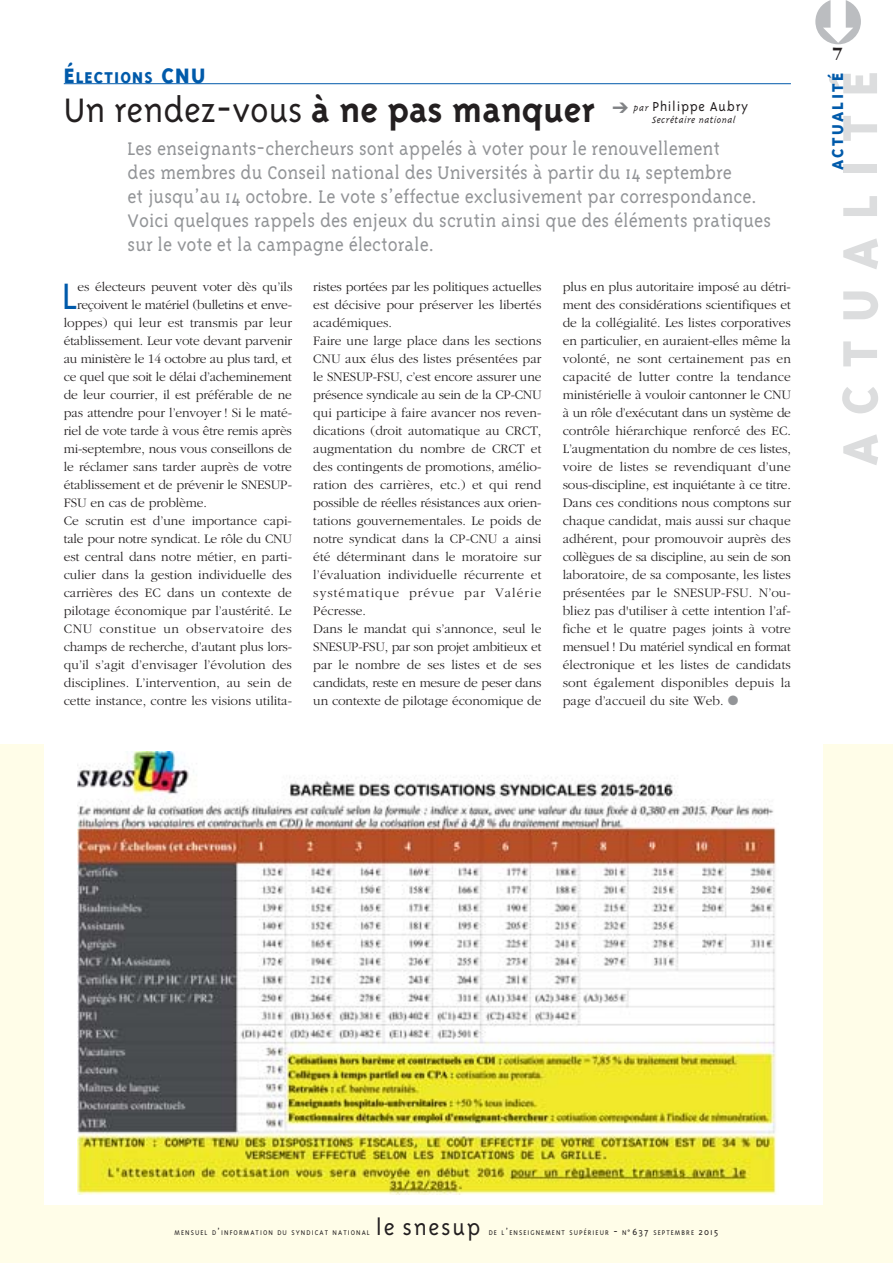
<style>
.page{position:relative;width:893px;height:1263px;background:#fff}
.page>*{position:absolute;margin:0;border:0;box-sizing:border-box;transform-origin:0 0}
.t1{font:800 56.25px "Triplex";letter-spacing:.335em;color:#dcddde}
.t2{font:300 42.15px "Triplex";color:#005aaa}
.t3{font:300 39px "Triplex";color:#231f20}
.t4{font:300 25.5px "Triplex";letter-spacing:.07em;color:#231f20}
.t5{font:300 21px/24px "Triplex Serif";color:#939598}
.t6{font:800 18px "Triplex";letter-spacing:.065em;color:#005aaa}
.t7{font:800 18px "Triplex";letter-spacing:.135em;color:#005aaa}
.t8{font:700 18px "Garamond";color:#231f20}
.t9{font:300 15px "Triplex";letter-spacing:.05em;color:#231f20}
.t10{font:300 13.5px/18px "Garamond";color:#231f20}
.t11{font:300 13.5px "Garamond";letter-spacing:-.025em;color:#231f20}
.t12{font:300 13.5px "Garamond";letter-spacing:-.02em;color:#231f20}
.t13{font:300 13.5px "Garamond";letter-spacing:.045em;color:#231f20}
.t14{font:italic 300 10.5px "Triplex";letter-spacing:.03em;color:#231f20}
.t15{font:300 7.8px "Triplex";letter-spacing:.135em;color:#231f20}
.s1{font-size:24px}
.s2{font-weight:700}
.s3{color:#808285}
.s4{font-style:italic;font-size:10.5px}
.s5{color:#939598}
.s6{font-size:10.5px}
</style>
<div class="page">
<div style="left:0;top:744px;width:893px;height:519px;background:#fffde8"></div>
<hr style="left:64px;top:83px;width:727px;height:1px;background:#005aaa">
<div style="left:44px;top:740px;width:778px;height:465px;background:#fff"></div>
<img style="left:78px;top:751px;width:699px;height:443px">
<p class="t6" style="left:64px;top:71px;width:143px"><span class="s1">É</span>LECTIONS <span class="s1">CNU</span></p>
<p class="t3" style="left:64px;top:96px;width:532px">Un rendez-vous <span class="s2">à ne pas manquer</span></p>
<p class="t5" style="left:128px;top:138px;width:645px">Les enseignants-chercheurs sont appelés à voter pour le renouvellement<br>des membres du Conseil national des Universités à partir du 14 septembre<br>et jusqu’au 14 octobre. Le vote s’effectue exclusivement par correspondance.<br>Voici quelques rappels des enjeux du scrutin ainsi que des éléments pratiques sur le vote et la campagne électorale.</p>
<p class="t2" style="left:62px;top:281px;width:17px">L</p>
<p class="t10" style="left:77px;top:278px;width:216px">es électeurs peuvent voter dès qu’ils</p>
<p class="t9" style="left:612px;top:101px;width:137px"><span class="s3">➔</span> <span class="s4">par</span> Philippe Aubry</p>
<p class="t14" style="left:652px;top:116px;width:85px">Secrétaire national</p>
<p class="t10" style="left:313px;top:278px;width:230px">ristes portées par les politiques actuelles est décisive pour préserver les libertés académiques.<br>Faire une large place dans les sections CNU aux élus des listes présentées par le SNESUP-FSU, c’est encore assurer une présence syndicale au sein de la CP-CNU qui participe à faire avancer nos reven&shy;dications (droit automatique au CRCT, augmentation du nombre de CRCT et des contingents de promotions, amélio&shy;ration des carrières, etc.) et qui rend possible de réelles résistances aux orien&shy;tations gouvernementales. Le poids de notre syndicat dans la CP-CNU a ainsi été déterminant dans le moratoire sur l’évaluation individuelle récurrente et systématique prévue par Valérie Pécresse.<br>Dans le mandat qui s’annonce, seul le SNESUP-FSU, par son projet ambitieux et par le nombre de ses listes et de ses candidats, reste en mesure de peser dans un contexte de pilotage économique de</p>
<p class="t10" style="left:563px;top:278px;width:230px;text-align:justify">plus en plus autoritaire imposé au détri&shy;ment des considérations scientifiques et de la collégialité. Les listes corporatives en particulier, en auraient-elles même la volonté, ne sont certainement pas en capacité de lutter contre la tendance ministérielle à vouloir cantonner le CNU à un rôle d’exécutant dans un système de contrôle hiérarchique renforcé des EC.<br>L’augmentation du nombre de ces listes, voire de listes se revendiquant d’une sous-discipline, est inquiétante à ce titre.<br>Dans ces conditions nous comptons sur chaque candidat, mais aussi sur chaque adhérent, pour promouvoir auprès des collègues de sa discipline, au sein de son laboratoire, de sa composante, les listes présentées par le SNESUP-FSU. N’ou&shy;bliez pas d'utiliser à cette intention l’af&shy;fiche et le quatre pages joints à votre mensuel ! Du matériel syndical en format électronique et les listes de candidats sont également disponibles depuis la page d’accueil du site Web. <span class="s5">●</span></p>
<p class="t11" style="left:77px;top:299px;width:216px">reçoivent le matériel (bulletins et enve-</p>
<p class="t10" style="left:64px;top:314px;width:230px">loppes) qui leur est transmis par leur</p>
<p class="t10" style="left:64px;top:332px;width:230px">établissement. Leur vote devant parvenir</p>
<p class="t11" style="left:64px;top:353px;width:230px">au ministère le 14 octobre au plus tard, et</p>
<p class="t12" style="left:64px;top:371px;width:230px">ce quel que soit le délai d’acheminement</p>
<p class="t10" style="left:64px;top:386px;width:230px">de leur courrier, il est préférable de ne</p>
<p class="t10" style="left:64px;top:404px;width:230px">pas attendre pour l’envoyer ! Si le maté-</p>
<p class="t10" style="left:64px;top:422px;width:230px">riel de vote tarde à vous être remis après</p>
<p class="t10" style="left:64px;top:440px;width:230px">mi-septembre, nous vous conseillons de</p>
<p class="t10" style="left:64px;top:458px;width:230px">le réclamer sans tarder auprès de votre</p>
<p class="t10" style="left:64px;top:476px;width:230px">établissement et de prévenir le SNESUP-</p>
<p class="t10" style="left:64px;top:494px;width:145px">FSU en cas de problème.</p>
<p class="t10" style="left:64px;top:512px;width:230px">Ce scrutin est d’une importance capi-</p>
<p class="t10" style="left:64px;top:530px;width:230px">tale pour notre syndicat. Le rôle du CNU</p>
<p class="t10" style="left:64px;top:548px;width:230px">est central dans notre métier, en parti-</p>
<p class="t10" style="left:64px;top:566px;width:230px">culier dans la gestion individuelle des</p>
<p class="t10" style="left:64px;top:584px;width:230px">carrières des EC dans un contexte de</p>
<p class="t10" style="left:64px;top:602px;width:230px">pilotage économique par l’austérité. Le</p>
<p class="t13" style="left:64px;top:623px;width:230px">CNU constitue un observatoire des</p>
<p class="t10" style="left:64px;top:638px;width:230px">champs de recherche, d’autant plus lors-</p>
<p class="t10" style="left:64px;top:656px;width:230px">qu’il s’agit d’envisager l’évolution des</p>
<p class="t10" style="left:64px;top:674px;width:230px">disciplines. L’intervention, au sein de</p>
<p class="t10" style="left:64px;top:692px;width:230px">cette instance, contre les visions utilita-</p>
<p class="t8" style="left:833px;top:46px;width:12px">7</p>
<p class="t1" style="left:839px;top:466px;width:396px;rotate:-90deg">ACTUALITÉ</p>
<p class="t7" style="left:831px;top:170px;width:99px;rotate:-90deg">ACTUALITÉ</p>
<p class="t15" style="left:175px;top:1230px;width:197px">MENSUEL D<span class="s6">’</span>INFORMATION DU SYNDICAT NATIONAL</p>
<p class="t4" style="left:376px;top:1218px;width:106px">le snesup</p>
<p class="t15" style="left:489px;top:1230px;width:231px">DE L<span class="s6">’</span>ENSEIGNEMENT SUPÉRIEUR <span class="s6">-</span> N<span class="s6">˚637</span> SEPTEMBRE <span class="s6">2015</span></p>
</div>
